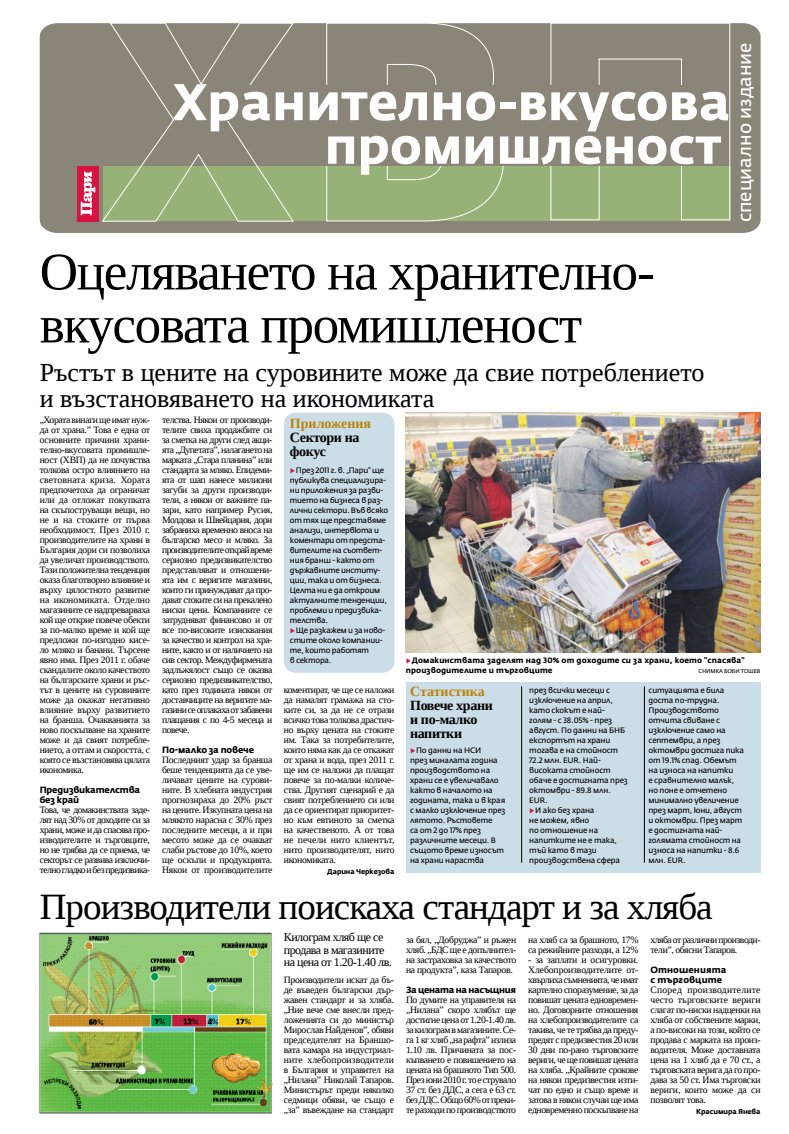
<style>
.page{position:relative;width:789px;height:1134px;background:#fff}
.page>*{position:absolute;margin:0;border:0;box-sizing:border-box;transform-origin:0 0}
.t1{font:53px/53px "Liberation Serif";letter-spacing:-.025em;color:#000}
.t2{font:700 51px "Fedra Sans Alt Pro";color:#fff}
.t3{font:700 50px "Fedra Sans Alt Pro";color:#fff}
.t4{font:37px "Liberation Serif";letter-spacing:-.025em;color:#000}
.t5{font:26px/26.1px "Liberation Serif";color:#000}
.t6{font:18.2px "Fedra Sans Alt Pro";color:#fff}
.t7{font:700 14px/14px "Liberation Serif";letter-spacing:-.025em;color:#000}
.t8{font:12px/12.5px "Liberation Serif";letter-spacing:-.04em;color:#000}
.t9{font:9.7px/10px "Liberation Serif";letter-spacing:-.04em;color:#000;text-align:justify}
.t10{font:700 9px/10px "Fedra Sans Alt Pro";letter-spacing:-.015em;color:#000}
.t11{font:700 9px/10px "Fedra Sans Alt Pro";letter-spacing:.01em;color:#000}
.t12{font:700 9px "Fedra Sans Alt Pro";letter-spacing:-.035em;color:#000}
.t13{font:7.8px/10px "Fedra Sans Alt Pro";letter-spacing:-.02em;color:#000}
.t14{font:700 7.8px/10px "Fedra Sans Alt Pro";letter-spacing:.01em;color:#000}
.t15{font:700 7px "Fedra Sans Alt Pro";letter-spacing:-.02em;color:#000}
.t16{font:5.5px "Fedra Sans Alt Pro";letter-spacing:-.02em;color:#000}
.s1{color:#ba830d}
.s2{color:#c51941}
.s3{color:#d71635}
</style>
<div class="page">
<div style="left:283px;top:413px;width:111px;height:260px;background:#cbdde6;border-radius:12px"></div>
<div style="left:405px;top:683px;width:355px;height:190px;background:#cbdde6"></div>
<hr style="left:521px;top:686px;width:1px;height:177px;background:#000">
<hr style="left:643px;top:686px;width:1px;height:177px;background:#000">
<div style="left:40px;top:23px;width:720px;height:210px;background:#8a8479"></div>
<div style="left:77px;top:166px;width:22px;height:55px;background:#d71440"></div>
<svg style="left:81px;top:172px;width:14px;height:43px"></svg>
<svg style="left:101px;top:23px;width:629px;height:199px;background:#92987b"></svg>
<div style="left:176px;top:86px;width:544px;height:35px;background:#8a8479"></div>
<div style="left:324px;top:121px;width:396px;height:45px;background:#8a8479"></div>
<img style="left:405px;top:413px;width:355px;height:240px">
<img style="left:40px;top:933px;width:232px;height:181px">
<p class="t2" style="left:172px;top:70px;width:560px">Хранително-вкусова</p>
<p class="t3" style="left:324px;top:115px;width:398px">промишленост</p>
<p class="t6" style="left:732px;top:222px;width:181px;rotate:-90deg">специално издание</p>
<p class="t1" style="left:40px;top:245px;width:615px">Оцеляването на хранително&shy;вкусовата промишленост</p>
<p class="t5" style="left:40px;top:359px;width:665px">Ръстът в цените на суровините може да свие потреблението и възстановяването на икономиката</p>
<p class="t9" style="left:40px;top:414px;width:112px">„Хората винаги ще имат нуж&shy;да от храна.” Това е една от основните причини храни&shy;телно-вкусовата промишле&shy;ност (ХВП) да не почувства толкова остро влиянието на световната криза. Хората предпочетоха да ограничат или да отложат покупката на скъпоструващи вещи, но не и на стоките от първа необходимост. През 2010 г. производителите на храни в България дори си позволиха да увеличат производството.<br>Тази положителна тенденция оказа благотворно влияние и върху цялостното развитие на икономиката. Отделно магазините се надпреварваха кой ще открие повече обекти за по-малко време и кой ще предложи по-изгодно кисе&shy;ло мляко и банани. Търсене явно има. През 2011 г. обаче скандалите около качеството на българските храни и ръс&shy;тът в цените на суровините може да окажат негативно влияние върху развитието на бранша. Очакванията за ново поскъпване на храните може и да свият потребле&shy;нието, а оттам и скоростта, с която се възстановява цялата икономика.</p>
<p class="t10" style="left:40px;top:785px;width:102px">Предизвикателства без край</p>
<p class="t9" style="left:40px;top:804px;width:112px">Това, че домакинствата заде&shy;лят над 30% от доходите си за храни, може и да спасява про&shy;изводителите и търговците, но не трябва да се приема, че секторът се развива изключи&shy;телно гладко и без предизвика-</p>
<p class="t9" style="left:162px;top:414px;width:112px">телства. Някои от производи&shy;телите свиха продажбите си за сметка на други след акци&shy;ята „Дупетата”, налагането на марката „Стара планина” или стандарта за мляко. Епидеми&shy;ята от шап нанесе милиони загуби за други производи&shy;тели, а някои от важните па&shy;зари, като например Русия, Молдова и Швейцария, дори забраниха временно вноса на българско месо и мляко. За производителите открай време сериозно предизвикателство представляват и отношени&shy;ята им с веригите магазини, които ги принуждават да про&shy;дават стоките си на прекалено ниски цени. Компаниите се затрудняват финансово и от все по-високите изисквания за качество и контрол на хра&shy;ните, както и от наличието на сив сектор. Междуфирмената задлъжялост също се оказва сериозно предизвикателство, като през годината някои от доставчиците на веригите ма&shy;газини се оплакаха от забавени плащания с по 4-5 месеца и повече.</p>
<p class="t10" style="left:162px;top:745px;width:93px">По-малко за повече</p>
<p class="t9" style="left:162px;top:754px;width:112px">Последният удар за бранша беше тенденцията да се уве&shy;личават цените на сурови&shy;ните. В хлебната индустрия прогнозираха до 20% ръст на цените. Изкупната цена на млякото нарасна с 30% през последните месеци, а и при месото може да се очакват слаби ръстове до 10%, което ще оскъпи и продукцията.<br>Някои от производителите</p>
<p class="t7" style="left:290px;top:416px;width:83px"><span class="s1">Приложения<br></span>Сектори на фокус</p>
<p class="t13" style="left:290px;top:465px;width:100px"><span class="s2">▶</span>През 2011 г. в. „Пари” ще публикува специализира&shy;ни приложения за разви&shy;тието на бизнеса в раз&shy;лични сектори. Във всяко от тях ще представяме анализи, интервюта и коментари от предста&shy;вителите на съответ&shy;ния бранш - както от държавните институ&shy;ции, така и от бизнеса.<br>Целта ни е да откроим актуалните тенденции, проблеми и предизвика&shy;телства.<br><span class="s2">▶</span>Ще разкажем и за ново&shy;стите около компании&shy;те, които работят<br>в сектора.</p>
<p class="t14" style="left:405px;top:655px;width:340px"><span class="s3">▶</span>Домакинствата заделят над 30% от доходите си за храни, което "спасява" производителите и търговците</p>
<p class="t16" style="left:698px;top:667px;width:63px">Снимка Боби Тошев</p>
<p class="t13" style="left:529px;top:685px;width:100px">през всички месеци с изключение на април, като скокът е най&shy;голям - с 38.05% - през август. По данни на БН Б експортът на храни тогава е на стойност<br>72.2 млн. EUR. Най&shy;високата стойност обаче е достигната през октомври - 89.8 млн.<br>EUR.<br><span class="s2">▶</span>И ако без храна<br>не можем, явно<br>по отношение на напитките не е така, тъй като в тази производствена сфера</p>
<p class="t13" style="left:648px;top:685px;width:97px">ситуацията е била доста по-трудна.<br>Производството отчита свиване с изключение само на септември, а през октомври достига пика от 19.1% спад. Обемът на износа на напитки<br>е сравнително малък, но поне е отчетено минимално увеличение през март, юни, август и октомври. През март е достигната най&shy;голямата стойност на износа на напитки - 8.6 млн. EUR.</p>
<p class="t7" style="left:410px;top:684px;width:84px"><span class="s1">Статистика<br></span>Повече храни и по-малко напитки</p>
<p class="t13" style="left:410px;top:745px;width:97px"><span class="s2">▶</span>По данни на НСИ<br>през миналата година производството на храни се е увеличавало както в началото на годината, така и в края с малко изключение през лятото. Ръстовете<br>са от 2 до 17% през различните месеци. В същото време износът на храни нараства</p>
<p class="t9" style="left:283px;top:684px;width:112px">коментират, че ще се наложи да намалят грамажа на сто&shy;ките си, за да не се отрази всичко това толкова драстич&shy;но върху цената на стоките им. Така за потребителите, които няма как да се откажат от храна и вода, през 2011 г. ще им се наложи да плащат повече за по-малки количе&shy;ства. Другият сценарий е да свият потреблението си или да се ориентират приоритет&shy;но към евтиното за сметка на качественото. А от това не печели нито клиентът, нито производителят, нито икономиката.</p>
<p class="t15" style="left:327px;top:867px;width:69px">Дарина Черкезова</p>
<p class="t4" style="left:40px;top:882px;width:674px">Производители поискаха стандарт и за хляба</p>
<p class="t8" style="left:283px;top:931px;width:109px">Килограм хляб ще се продава в магазините на цена от 1.20-1.40 лв.</p>
<p class="t9" style="left:283px;top:974px;width:112px">Производители искат да бъ&shy;де въведен български дър&shy;жавен стандарт и за хляба. „Ние вече сме внесли пред&shy;ложенията си до министър Мирослав Найденов”, обяви председателят на Браншо&shy;вата камара на индустриал&shy;ните хлебопроизводители в България и управител на „Нилана” Николай Тапаров.<br>Министърът преди няколко седмици обяви, че също е „за” въвеждане на стандарт</p>
<p class="t9" style="left:406px;top:934px;width:112px">за бял, „Добруджа” и ръжен хляб. „БДС ще е допълнител&shy;на застраховка за качеството на продукта”, каза Тапаров.</p>
<p class="t12" style="left:406px;top:984px;width:111px">За цената на насъщния</p>
<p class="t9" style="left:406px;top:994px;width:112px">По думите на управителя на „Нилана” скоро хлябът ще достигне цена от 1.20-1.40 лв. за килограм в магазините. Се&shy;га 1 кг хляб „на рафта” излиза 1.10 лв. Причината за пос&shy;къпването е повишението на цената на брашното Тип 500.<br>През юни 2010 г. то е струвало 37 ст. без ДДС, а сега е 63 ст. без ДДС. Общо 60% от преки&shy;те разходи по производството</p>
<p class="t9" style="left:528px;top:934px;width:112px">на хляб са за брашното, 17% са режийните разходи, а 12%</p>
<p class="t9" style="left:528px;top:954px;width:112px">- за заплати и осигуровки.<br>Хлебопроизводителите от&shy;хвърлиха съмненията, че имат картелно споразумение, за да повишат цената едновремен&shy;но. Договорните отношения на хлебопроизводителите са такива, че те трябва да преду&shy;предят с предизвестия 20 или 30 дни по-рано търговските вериги, че ще повишат цената на хляба. „Крайните срокове на някои предизвестия изти&shy;чат по едно и също време и затова в някои случаи ще има едновременно поскъпване на</p>
<p class="t9" style="left:650px;top:934px;width:112px">хляба от различни производи&shy;тели”, обясни Тапаров.</p>
<p class="t11" style="left:650px;top:965px;width:77px">Отношенията с търговците</p>
<p class="t9" style="left:650px;top:984px;width:112px">Според производителите често търговските вериги слагат по-ниски надценки на хляба от собствените марки, а по-високи на този, който се продава с марката на произ&shy;водителя. Може доставната цена на 1 хляб да е 70 ст., а търговската верига да го про&shy;дава за 50 ст. Има търговски вериги, които може да си позволят това.</p>
<p class="t15" style="left:695px;top:1107px;width:66px">Красимира Янева</p>
</div>
